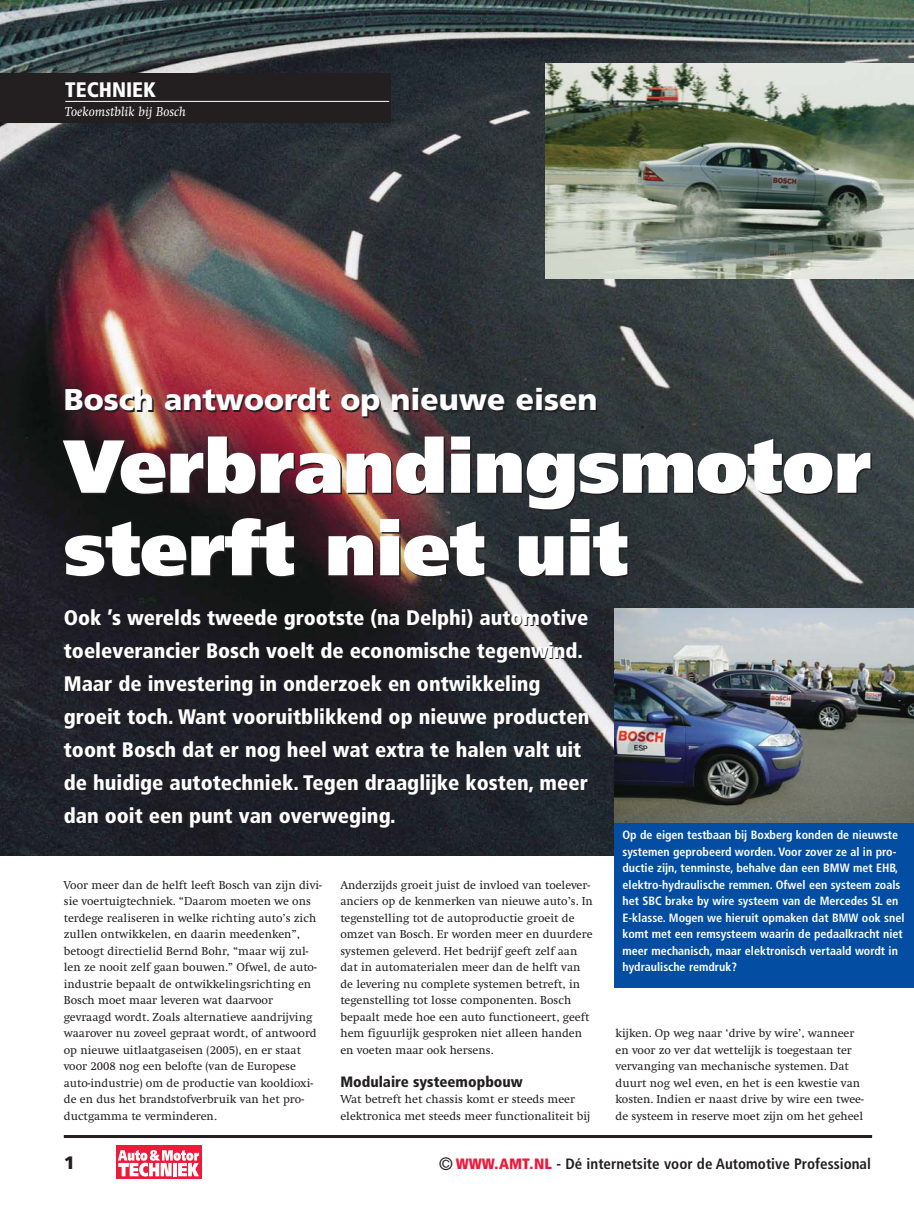
<style>
.page{position:relative;width:914px;height:1212px;background:#fff}
.page>*{position:absolute;margin:0;border:0;box-sizing:border-box;transform-origin:0 0}
.t1{font:900 75px/82.5px "Frutiger";color:#fff}
.t2{font:900 30px "Frutiger";color:#fff}
.t3{font:900 condensed 21px/33px "Frutiger";color:#fff}
.t4{font:900 18px "Frutiger";color:#231f20}
.t5{font:700 condensed 15px "Frutiger";color:#231f20}
.t6{font:900 condensed 15px "Frutiger";color:#231f20}
.t7{font:italic 13.5px "Swift";color:#fff}
.t8{font:12px/16.5px "Swift";color:#231f20}
.t9{font:700 condensed 12px/16.5px "Frutiger";color:#fff}
.s1{font-weight:400;font-size:18px}
.s2{font-weight:900;color:#ed1a3a}
</style>
<div class="page">
<img style="left:0;top:0;width:914px;height:856px">
<hr style="left:64px;top:1135px;width:808px;height:3px;background:#231f20">
<div style="left:0;top:73px;width:390px;height:49px;background:#231f20"></div>
<hr style="left:65px;top:101px;width:324px;height:1px;background:#fff">
<div style="left:614px;top:823px;width:300px;height:165px;background:#034ea2"></div>
<img style="left:545px;top:64px;width:369px;height:214px">
<img style="left:614px;top:608px;width:300px;height:215px">
<div style="left:116px;top:1146px;width:85px;height:33px;background:#ed1a3a"></div>
<svg style="left:118px;top:1150px;width:81px;height:27px"></svg>
<h3 class="t3" style="left:65px;top:75px;width:92px">TECHNIEK</h3>
<p class="t7" style="left:65px;top:107px;width:122px">Toekomstblik bij Bosch</p>
<h2 class="t2" style="left:64px;top:388px;width:535px">Bosch antwoordt op nieuwe eisen</h2>
<h1 class="t1" style="left:64px;top:431px;width:809px">Verbrandingsmotor sterft niet uit</h1>
<p class="t3" style="left:64px;top:603px;width:527px">Ook ’s werelds tweede grootste (na Delphi) automotive toeleverancier Bosch voelt de economische tegenwind.<br>Maar de investering in onderzoek en ontwikkeling groeit toch. Want vooruitblikkend op nieuwe producten toont Bosch dat er nog heel wat extra te halen valt uit de huidige autotechniek. Tegen draaglijke kosten, meer dan ooit een punt van overweging.</p>
<p class="t8" style="left:64px;top:878px;width:259px">Voor meer dan de helft leeft Bosch van zijn divi&shy;sie voertuigtechniek. “Daarom moeten we ons terdege realiseren in welke richting auto’s zich zullen ontwikkelen, en daarin meedenken”, betoogt directielid Bernd Bohr, “maar wij zul&shy;len ze nooit zelf gaan bouwen.” Ofwel, de auto&shy;industrie bepaalt de ontwikkelingsrichting en Bosch moet maar leveren wat daarvoor gevraagd wordt. Zoals alternatieve aandrijving waarover nu zoveel gepraat wordt, of antwoord op nieuwe uitlaatgaseisen (2005), en er staat voor 2008 nog een belofte (van de Europese auto-industrie) om de productie van kooldioxi&shy;de en dus het brandstofverbruik van het pro&shy;ductgamma te verminderen.</p>
<p class="t8" style="left:340px;top:878px;width:254px">Anderzijds groeit juist de invloed van toelever&shy;anciers op de kenmerken van nieuwe auto’s. In tegenstelling tot de autoproductie groeit de omzet van Bosch. Er worden meer en duurdere systemen geleverd. Het bedrijf geeft zelf aan dat in automaterialen meer dan de helft van de levering nu complete systemen betreft, in tegenstelling tot losse componenten. Bosch bepaalt mede hoe een auto functioneert, geeft hem figuurlijk gesproken niet alleen handen en voeten maar ook hersens.</p>
<p class="t6" style="left:340px;top:1076px;width:184px">Modulaire systeemopbouw</p>
<p class="t8" style="left:340px;top:1092px;width:251px">Wat betreft het chassis komt er steeds meer elektronica met steeds meer functionaliteit bij</p>
<p class="t9" style="left:622px;top:828px;width:283px">Op de eigen testbaan bij Boxberg konden de nieuwste systemen geprobeerd worden. Voor zover ze al in pro&shy;ductie zijn, tenminste, behalve dan een BMW met EHB, elektro-hydraulische remmen. Ofwel een systeem zoals het SBC brake by wire systeem van de Mercedes SL en E-klasse. Mogen we hieruit opmaken dat BMW ook snel komt met een remsysteem waarin de pedaalkracht niet meer mechanisch, maar elektronisch vertaald wordt in hydraulische remdruk?</p>
<p class="t8" style="left:615px;top:1026px;width:249px">kijken. Op weg naar ‘drive by wire’, wanneer en voor zo ver dat wettelijk is toegestaan ter vervanging van mechanische systemen. Dat duurt nog wel even, en het is een kwestie van kosten. Indien er naast drive by wire een twee&shy;de systeem in reserve moet zijn om het geheel</p>
<h3 class="t4" style="left:64px;top:1156px;width:13px">1</h3>
<p class="t5" style="left:439px;top:1158px;width:434px"><span class="s1">©</span> <span class="s2">WWW.AMT.NL</span> - Dé internetsite voor de Automotive Professional</p>
</div>
